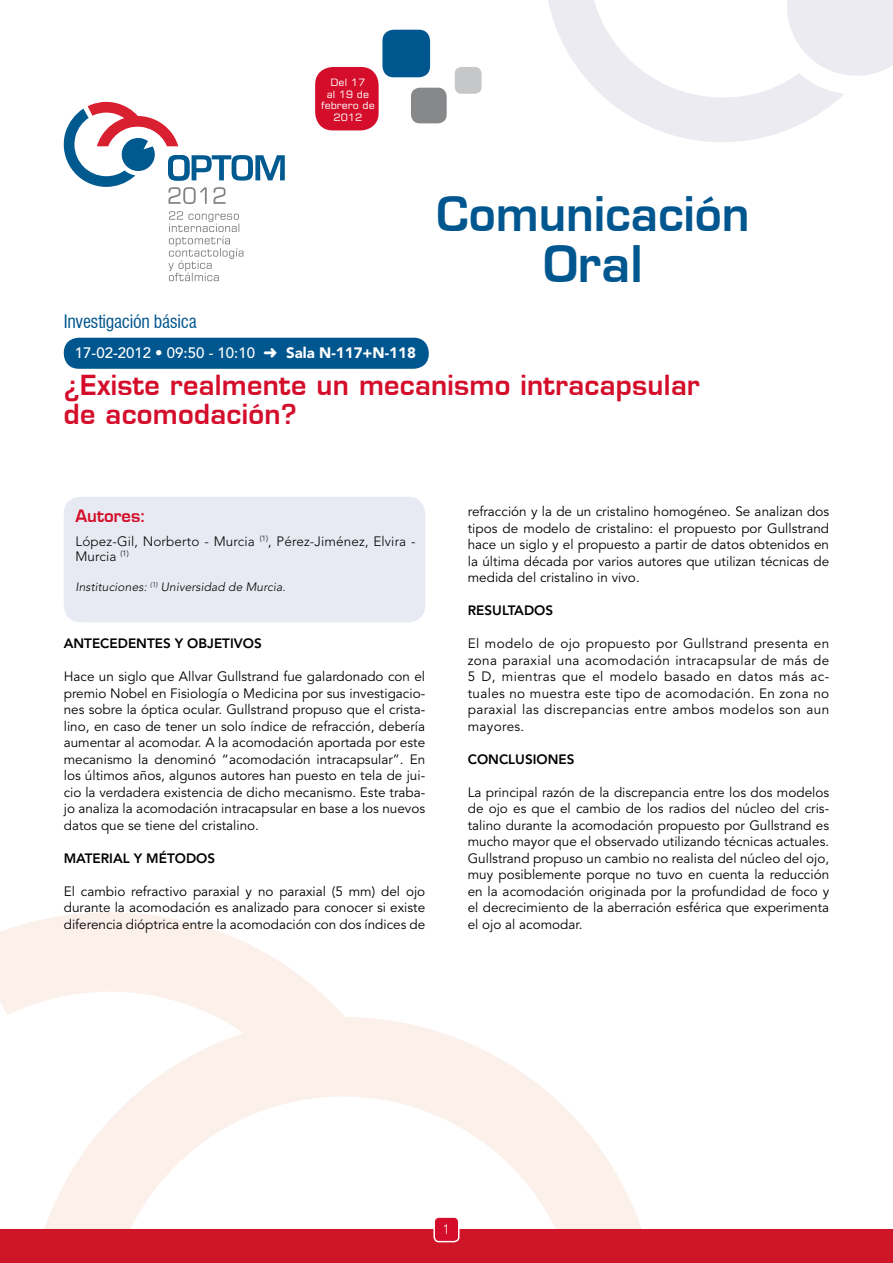
<style>
.page{position:relative;width:893px;height:1263px;background:#fff}
.page>*{position:absolute;margin:0;border:0;box-sizing:border-box;transform-origin:0 0}
.t1{font:49.2px "Square 721 Dm Normal";color:#00568e}
.t2{font:46.5px "Square 721 Dm Normal";color:#00568e}
.t3{font:27px/28.5px "Square 721 Dm Normal";letter-spacing:.01em;color:#d40e2a}
.t4{font:condensed 18px "Swiss 721 BT";letter-spacing:-.015em;color:#00568e}
.t5{font:16.65px "Square 721 Dm Normal";color:#d40e2a}
.t6{font:500 15px "Avenir";color:#fff}
.t7{font:13.5px/16.5px "Avenir";color:#000;text-align:justify}
.t8{font:800 13.5px "Avenir";color:#000}
.t9{font:300 13.5px/15px "Avenir";letter-spacing:.01em;color:#000}
.t10{font:300 13.5px "Avenir";color:#fff}
.t11{font:italic 300 12px "Avenir";letter-spacing:.01em;color:#000}
.t12{font:10.2px/11.7px "Square 721";color:#fff;text-align:center;scale:1.05 1}
.s1{font-weight:900}
</style>
<div class="page">
<div style="left:64px;top:497px;width:361px;height:125px;background:#e7eaf2;border-radius:17px"></div>
<svg style="left:548px;top:0;width:345px;height:142px"></svg>
<svg style="left:0;top:912px;width:642px;height:317px"></svg>
<div style="left:0;top:1229px;width:893px;height:34px;background:#ce1628"></div>
<svg style="left:64px;top:102px;width:221px;height:102px"></svg>
<svg style="left:168px;top:211px;width:76px;height:70px"></svg>
<div style="left:64px;top:338px;width:365px;height:31px;background:#00568e;border-radius:15px"></div>
<div style="left:315px;top:67px;width:64px;height:63px;background:#d40e2a;border-radius:18px"></div>
<div style="left:382px;top:30px;width:48px;height:47px;background:#00568e;border-radius:11px"></div>
<div style="left:411px;top:88px;width:36px;height:35px;background:#87888a;border-radius:9px"></div>
<div style="left:455px;top:67px;width:26px;height:27px;background:#c6c7c8;border-radius:7px"></div>
<div style="left:434px;top:1217px;width:25px;height:24px;background:#d40e2a;border-radius:5px"></div>
<div style="left:433px;top:1216px;width:26px;height:26px;border:1px solid #fff;border-radius:5px"></div>
<p class="t12" style="left:321px;top:76px;width:53px">Del 17<br>al 19 de febrero de<br>2012</p>
<h3 class="t4" style="left:64px;top:311px;width:135px">Investigación básica</h3>
<p class="t6" style="left:75px;top:344px;width:342px">17-02-2012 • 09:50 - 10:10 ➜ <span class="s1">Sala N-117+N-118</span></p>
<h2 class="t2" style="left:436px;top:185px;width:315px">Comunicación</h2>
<h1 class="t1" style="left:543px;top:233px;width:101px">Oral</h1>
<h3 class="t3" style="left:64px;top:370px;width:638px">¿Existe realmente un mecanismo intracapsular de acomodación?</h3>
<p class="t5" style="left:75px;top:505px;width:72px">Autores:</p>
<p class="t9" style="left:75px;top:533px;width:342px">López-Gil, Norberto - Murcia <sup>(1)</sup>, Pérez-Jiménez, Elvira -<br>Murcia <sup>(1)</sup></p>
<p class="t11" style="left:75px;top:579px;width:212px">Instituciones: <sup>(1)</sup> Universidad de Murcia.</p>
<p class="t8" style="left:64px;top:635px;width:199px">ANTECEDENTES Y OBJETIVOS</p>
<p class="t7" style="left:64px;top:668px;width:363px">Hace un siglo que Allvar Gullstrand fue galardonado con el premio Nobel en Fisiología o Medicina por sus investigacio&shy;nes sobre la óptica ocular. Gullstrand propuso que el crista&shy;lino, en caso de tener un solo índice de refracción, debería aumentar al acomodar. A la acomodación aportada por este mecanismo la denominó “acomodación intracapsular”. En los últimos años, algunos autores han puesto en tela de jui&shy;cio la verdadera existencia de dicho mecanismo. Este traba&shy;jo analiza la acomodación intracapsular en base a los nuevos datos que se tiene del cristalino.</p>
<p class="t8" style="left:64px;top:850px;width:153px">MATERIAL Y M ÉTODOS</p>
<p class="t7" style="left:64px;top:883px;width:363px">El cambio refractivo paraxial y no paraxial (5 mm) del ojo durante la acomodación es analizado para conocer si existe diferencia dióptrica entre la acomodación con dos índices de</p>
<p class="t7" style="left:468px;top:503px;width:363px">refracción y la de un cristalino homogéneo. Se analizan dos tipos de modelo de cristalino: el propuesto por Gullstrand hace un siglo y el propuesto a partir de datos obtenidos en la última década por varios autores que utilizan técnicas de medida del cristalino in vivo.</p>
<p class="t8" style="left:468px;top:602px;width:87px">RESULTADOS</p>
<p class="t7" style="left:468px;top:635px;width:363px">El modelo de ojo propuesto por Gullstrand presenta en zona paraxial una acomodación intracapsular de más de 5 D, mientras que el modelo basado en datos más ac&shy;tuales no muestra este tipo de acomodación. En zona no paraxial las discrepancias entre ambos modelos son aun mayores.</p>
<p class="t8" style="left:468px;top:751px;width:108px">CONCLUSIONES</p>
<p class="t7" style="left:468px;top:784px;width:363px">La principal razón de la discrepancia entre los dos modelos de ojo es que el cambio de los radios del núcleo del cris&shy;talino durante la acomodación propuesto por Gullstrand es mucho mayor que el observado utilizando técnicas actuales.<br>Gullstrand propuso un cambio no realista del núcleo del ojo, muy posiblemente porque no tuvo en cuenta la reducción en la acomodación originada por la profundidad de foco y el decrecimiento de la aberración esférica que experimenta el ojo al acomodar.</p>
<p class="t10" style="left:443px;top:1222px;width:9px">1</p>
</div>
